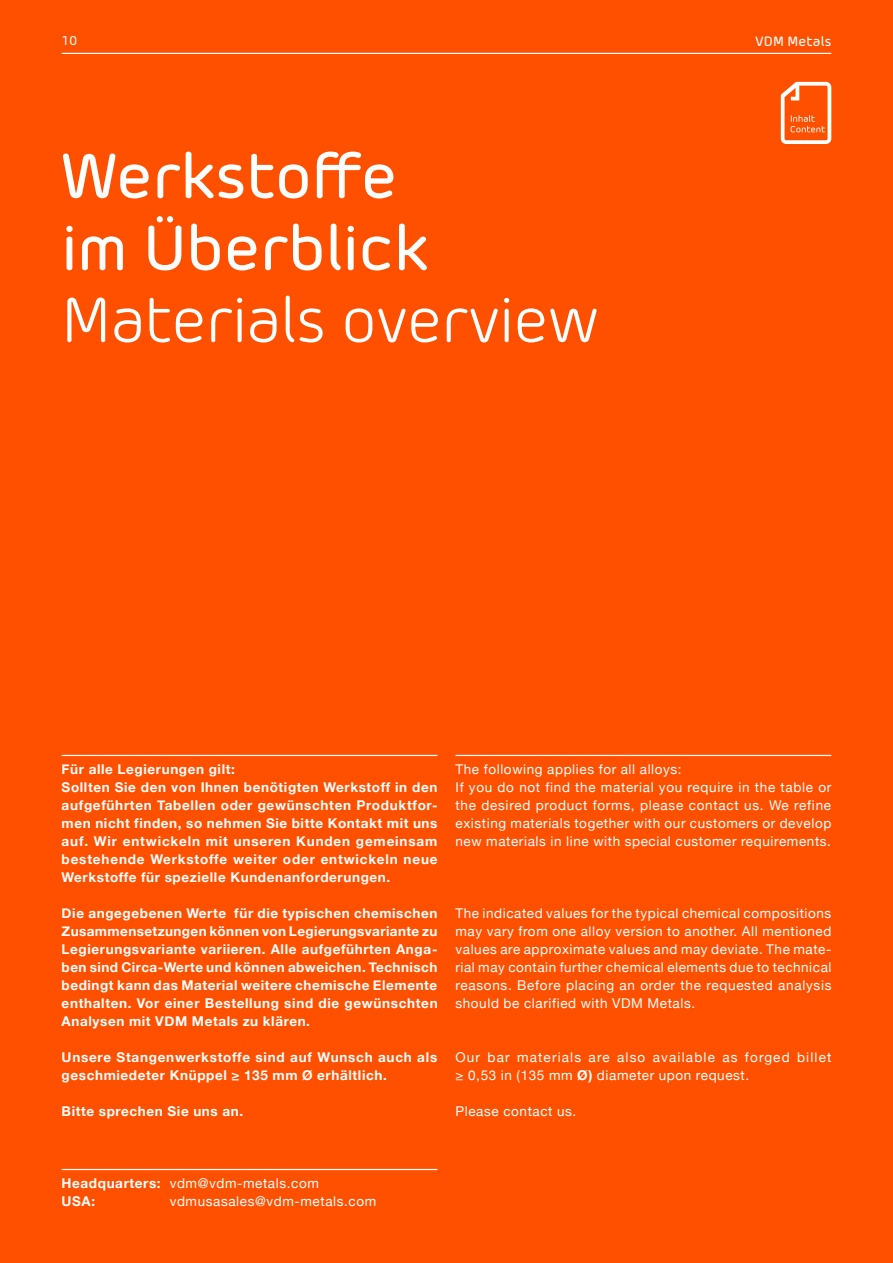
<style>
.page{position:relative;width:893px;height:1263px;background:#ff5000}
.page>*{position:absolute;margin:0;border:0;box-sizing:border-box;transform-origin:0 0}
._01_weiß{font:500 63px/72px "Morebi Rounded";color:#fff}
._01_weiß-2{font:63px "Morebi Rounded";color:#fff}
._05_weiß__Auszeichnu{font:700 13.5px/18px "Helvetica Neue";letter-spacing:.045em;color:#fff;text-align:justify}
._05_weiß{font:13.5px/18px "Helvetica Neue";letter-spacing:.045em;color:#fff;text-align:justify}
._05_weiß-2{font:13.5px/18px "Helvetica Neue";letter-spacing:.085em;color:#fff}
._05_weiß__Auszeichnu-2{font:13.5px "Helvetica Neue";letter-spacing:.045em;color:#fff}
._05_weiß__Linie{font:13.5px "Helvetica Neue";letter-spacing:.045em;color:#fff}
.Kolumnentitel_weiß{font:500 13.5px "Morebi Rounded";letter-spacing:.015em;color:#fff}
.Seitenzahl_weiß__lin{font:500 12.75px "Morebi Rounded";color:#fff}
.s1{font-weight:700}
</style>
<div class="page">
<hr style="left:62px;top:53px;width:769px;height:1px;background:#fff">
<hr style="left:62px;top:755px;width:375px;height:1px;background:#fff">
<hr style="left:62px;top:1169px;width:375px;height:1px;background:#fff">
<hr style="left:455px;top:755px;width:376px;height:1px;background:#fff">
<svg style="left:781px;top:82px;width:50px;height:62px"></svg>
<p class="Seitenzahl_weiß__lin" style="left:62px;top:31px;width:17px">10</p>
<p class="Kolumnentitel_weiß" style="left:755px;top:31px;width:77px">VDM Metals</p>
<p class="_01_weiß" style="left:62px;top:135px;width:369px">Werkstoffe im Überblick</p>
<p class="_01_weiß-2" style="left:62px;top:277px;width:538px">Materials overview</p>
<p class="_05_weiß__Auszeichnu" style="left:62px;top:761px;width:175px">Für alle Legierungen gilt:</p>
<p class="_05_weiß__Auszeichnu" style="left:62px;top:779px;width:377px">Sollten Sie den von Ihnen benötigten Werkstoff in den aufgeführten Tabellen oder gewünschten Produktfor&shy;men nicht finden, so nehmen Sie bitte Kontakt mit uns auf. Wir entwickeln mit unseren Kunden gemeinsam bestehende Werkstoffe weiter oder entwickeln neue Werkstoffe für spezielle Kundenanforderungen.</p>
<p class="_05_weiß__Auszeichnu" style="left:62px;top:905px;width:378px">Die angegebenen Werte für die typischen chemischen Zusammensetzungen können von Legierungsvariante zu Legierungsvariante variieren. Alle aufgeführten Anga&shy;ben sind Circa-Werte und können abweichen. Technisch bedingt kann das Material weitere chemische Elemente enthalten. Vor einer Bestellung sind die gewünschten Analysen mit VDM Metals zu klären.</p>
<p class="_05_weiß__Auszeichnu" style="left:62px;top:1049px;width:377px">Unsere Stangenwerkstoffe sind auf Wunsch auch als geschmiedeter Knüppel ≥ 135 mm Ø erhältlich.</p>
<p class="_05_weiß__Auszeichnu" style="left:62px;top:1103px;width:183px">Bitte sprechen Sie uns an.</p>
<p class="_05_weiß__Linie" style="left:455px;top:759px;width:228px">The following applies for all alloys:</p>
<p class="_05_weiß" style="left:455px;top:779px;width:377px">If you do not find the material you require in the table or the desired product forms, please contact us. We refine existing materials together with our customers or develop new materials in line with special customer requirements.</p>
<p class="_05_weiß" style="left:455px;top:905px;width:377px">The indicated values for the typical chemical compositions may vary from one alloy version to another. All mentioned values are approximate values and may deviate. The mate&shy;rial may contain further chemical elements due to technical reasons. Before placing an order the requested analysis should be clarified with VDM Metals.</p>
<p class="_05_weiß-2" style="left:455px;top:1049px;width:377px">Our bar materials are also available as forged billet ≥ 0,53 in (135 mm <span class="s1">Ø)</span> diameter upon request.</p>
<p class="_05_weiß" style="left:455px;top:1103px;width:122px">Please contact us.</p>
<p class="_05_weiß__Auszeichnu-2" style="left:62px;top:1173px;width:259px"><span class="s1">Headquarters:</span> vdm@vdm-metals.com</p>
<p class="_05_weiß__Auszeichnu" style="left:62px;top:1193px;width:35px">USA:</p>
<p class="_05_weiß__Auszeichnu-2" style="left:170px;top:1191px;width:208px">vdmusasales@vdm-metals.com</p>
</div>
